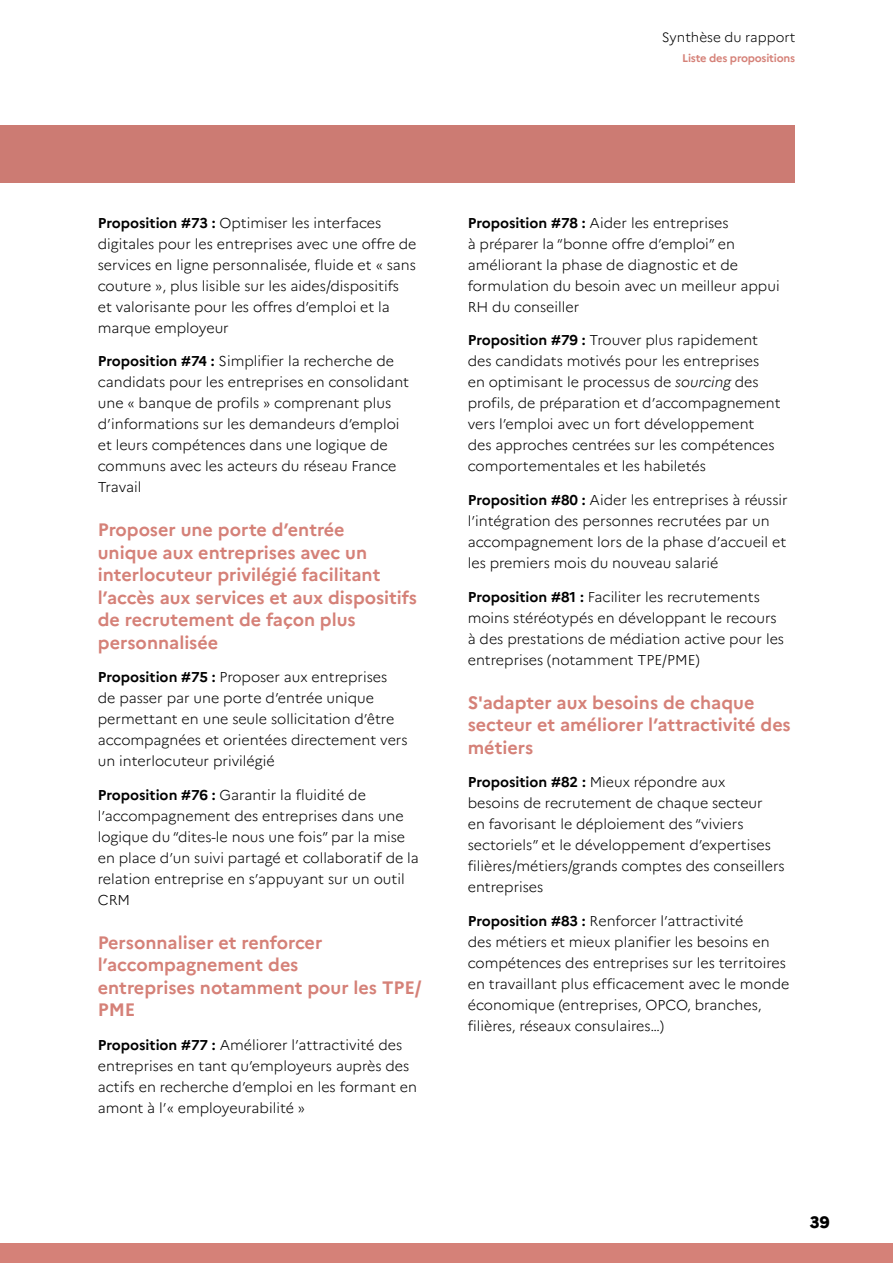
<style>
.page{position:relative;width:893px;height:1263px;background:#fff}
.page>*{position:absolute;margin:0;border:0;box-sizing:border-box;transform-origin:0 0}
.t1{font:700 18px/22.5px "Marianne";color:#d58178}
.t2{font:800 16.5px "Marianne";color:#000}
.t3{font:300 14.25px/21px "Marianne";color:#000}
.t4{font:300 13.5px "Marianne";color:#000}
.t5{font:700 11.1px "Marianne";letter-spacing:-.02em;color:#d58178}
.s1{font-weight:700}
.s2{font-style:italic}
</style>
<div class="page">
<div style="left:0;top:1243px;width:893px;height:20px;background:#d58178"></div>
<div style="left:0;top:125px;width:795px;height:58px;background:#cc7b73"></div>
<p class="t4" style="left:662px;top:27px;width:135px">Synthèse du rapport</p>
<p class="t5" style="left:682px;top:50px;width:115px">Liste des propositions</p>
<p class="t3" style="left:98px;top:211px;width:320px"><span class="s1">Proposition #73 :</span> Optimiser les interfaces digitales pour les entreprises avec une offre de services en ligne personnalisée, fluide et « sans couture », plus lisible sur les aides/dispositifs et valorisante pour les offres d’emploi et la marque employeur</p>
<p class="t3" style="left:98px;top:350px;width:313px"><span class="s1">Proposition #74 :</span> Simplifier la recherche de candidats pour les entreprises en consolidant une « banque de profils » comprenant plus d’informations sur les demandeurs d’emploi et leurs compétences dans une logique de communs avec les acteurs du réseau France Travail</p>
<p class="t1" style="left:98px;top:517px;width:321px">Proposer une porte d’entrée<br>unique aux entreprises avec un interlocuteur privilégié facilitant l’accès aux services et aux dispositifs de recrutement de façon plus personnalisée</p>
<p class="t3" style="left:98px;top:666px;width:311px"><span class="s1">Proposition #75 :</span> Proposer aux entreprises de passer par une porte d’entrée unique permettant en une seule sollicitation d’être accompagnées et orientées directement vers un interlocuteur privilégié</p>
<p class="t3" style="left:98px;top:783px;width:323px"><span class="s1">Proposition #76 :</span> Garantir la fluidité de l’accompagnement des entreprises dans une logique du “dites-le nous une fois” par la mise en place d’un suivi partagé et collaboratif de la relation entreprise en s’appuyant sur un outil CRM</p>
<p class="t1" style="left:98px;top:930px;width:325px">Personnaliser et renforcer l’accompagnement des<br>entreprises notamment pour les TPE/<br>PME</p>
<p class="t3" style="left:98px;top:1033px;width:321px"><span class="s1">Proposition #77 :</span> Améliorer l’attractivité des entreprises en tant qu’employeurs auprès des actifs en recherche d’emploi en les formant en amont à l’« employeurabilité »</p>
<p class="t3" style="left:468px;top:211px;width:313px"><span class="s1">Proposition #78 :</span> Aider les entreprises<br>à préparer la “bonne offre d’emploi” en améliorant la phase de diagnostic et de formulation du besoin avec un meilleur appui RH du conseiller</p>
<p class="t3" style="left:468px;top:329px;width:314px"><span class="s1">Proposition #79 :</span> Trouver plus rapidement des candidats motivés pour les entreprises<br>en optimisant le processus de <span class="s2">sourcing</span> des profils, de préparation et d’accompagnement vers l’emploi avec un fort développement des approches centrées sur les compétences comportementales et les habiletés</p>
<p class="t3" style="left:468px;top:488px;width:322px"><span class="s1">Proposition #80 :</span> Aider les entreprises à réussir l’intégration des personnes recrutées par un accompagnement lors de la phase d’accueil et les premiers mois du nouveau salarié</p>
<p class="t3" style="left:468px;top:585px;width:318px"><span class="s1">Proposition #81 :</span> Faciliter les recrutements moins stéréotypés en développant le recours à des prestations de médiation active pour les entreprises (notamment TPE/PME)</p>
<p class="t1" style="left:468px;top:689px;width:325px">S'adapter aux besoins de chaque secteur et améliorer l’attractivité des métiers</p>
<p class="t3" style="left:468px;top:771px;width:319px"><span class="s1">Proposition #82 :</span> Mieux répondre aux<br>besoins de recrutement de chaque secteur<br>en favorisant le déploiement des “viviers sectoriels” et le développement d’expertises filières/métiers/grands comptes des conseillers entreprises</p>
<p class="t3" style="left:468px;top:909px;width:323px"><span class="s1">Proposition #83 :</span> Renforcer l’attractivité<br>des métiers et mieux planifier les besoins en compétences des entreprises sur les territoires en travaillant plus efficacement avec le monde économique (entreprises, OPCO, branches, filières, réseaux consulaires…)</p>
<p class="t2" style="left:810px;top:1209px;width:21px">39</p>
</div>
